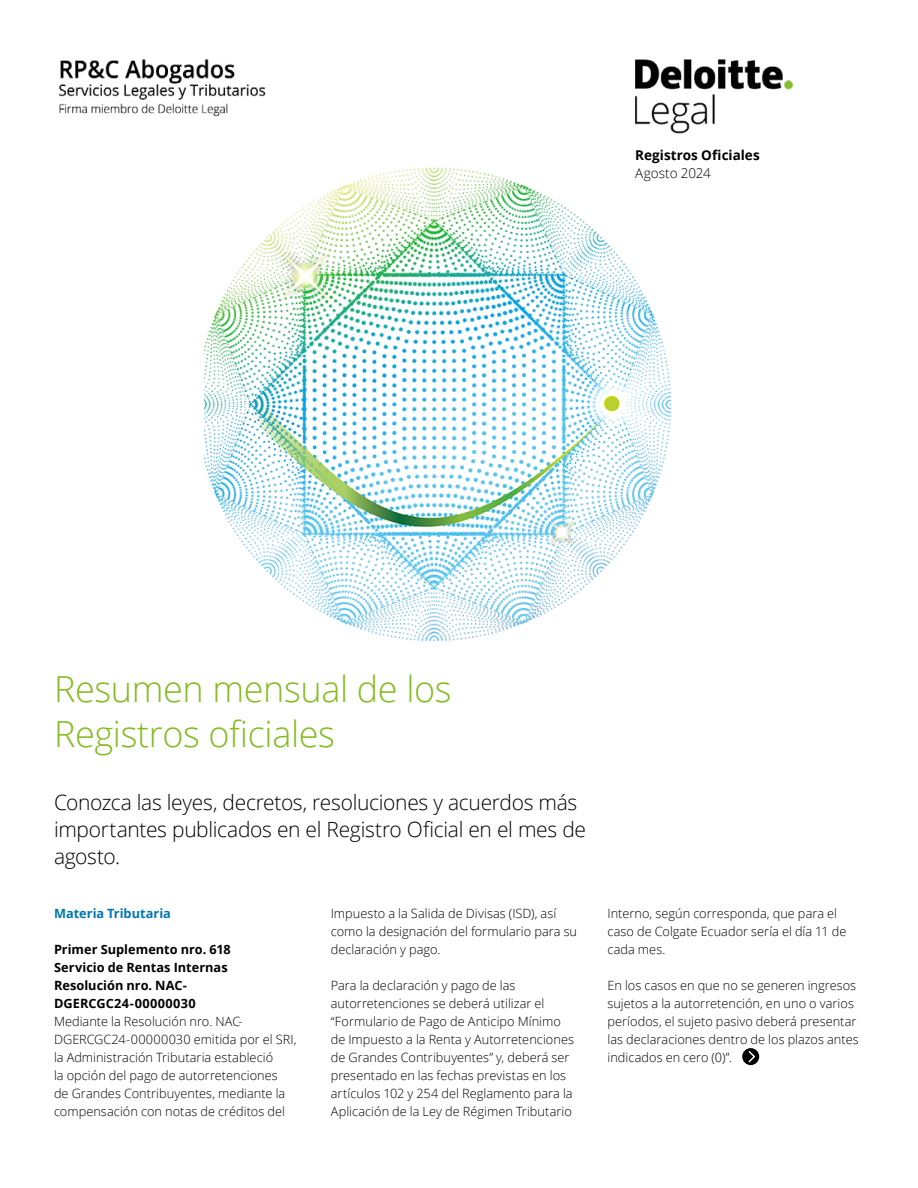
<style>
.page{position:relative;width:918px;height:1188px;background:#fff}
.page>*{position:absolute;margin:0;border:0;box-sizing:border-box;transform-origin:0 0}
.t1{font:300 36px/45px "Open Sans";letter-spacing:-.01em;color:#85bc22}
.t2{font:300 21px/27px "Open Sans";letter-spacing:-.015em;color:#000}
.t3{font:700 13.5px "Open Sans";color:#000}
.t4{font:300 13.5px "Open Sans";letter-spacing:-.01em;color:#000}
.t5{font:300 12.75px/18px "Open Sans";letter-spacing:.005em;color:#000}
.t6{font:700 12.75px/18px "Open Sans";letter-spacing:.005em;color:#000}
.t7{font:700 12.75px "Open Sans";color:#0076b3}
</style>
<div class="page">
<img style="left:58px;top:59px;width:208px;height:57px">
<img style="left:635px;top:59px;width:158px;height:75px">
<img style="left:205px;top:167px;width:466px;height:475px">
<div style="left:742px;top:1048px;width:17px;height:17px;background:#000;border-radius:50%"></div>
<svg style="left:748px;top:1051px;width:8px;height:13px"></svg>
<p class="t3" style="left:635px;top:146px;width:126px">Registros Oficiales</p>
<p class="t4" style="left:635px;top:164px;width:77px">Agosto 2024</p>
<h1 class="t1" style="left:54px;top:666px;width:399px">Resumen mensual de los<br>Registros oficiales</h1>
<h2 class="t2" style="left:54px;top:788px;width:534px">Conozca las leyes, decretos, resoluciones y acuerdos más importantes publicados en el Registro Oficial en el mes de agosto.</h2>
<p class="t7" style="left:54px;top:904px;width:118px">Materia Tributaria</p>
<p class="t6" style="left:54px;top:940px;width:178px">Primer Suplemento nro. 618<br>Servicio de Rentas Internas<br>Resolución nro. NAC-<br>DGERCGC24-00000030</p>
<p class="t5" style="left:54px;top:1012px;width:244px">Mediante la Resolución nro. NAC-DGERCGC24-00000030 emitida por el SRI, la Administración Tributaria estableció<br>la opción del pago de autorretenciones<br>de Grandes Contribuyentes, mediante la compensación con notas de créditos del</p>
<p class="t5" style="left:331px;top:904px;width:248px">Impuesto a la Salida de Divisas (ISD), así como la designación del formulario para su declaración y pago.</p>
<p class="t5" style="left:331px;top:976px;width:245px">Para la declaración y pago de las autorretenciones se deberá utilizar el “Formulario de Pago de Anticipo Mínimo de Impuesto a la Renta y Autorretenciones de Grandes Contribuyentes” y, deberá ser presentado en las fechas previstas en los artículos 102 y 254 del Reglamento para la Aplicación de la Ley de Régimen Tributario</p>
<p class="t5" style="left:608px;top:904px;width:240px">Interno, según corresponda, que para el caso de Colgate Ecuador sería el día 11 de cada mes.</p>
<p class="t5" style="left:608px;top:976px;width:253px">En los casos en que no se generen ingresos sujetos a la autorretención, en uno o varios períodos, el sujeto pasivo deberá presentar las declaraciones dentro de los plazos antes indicados en cero (0)”.</p>
</div>
